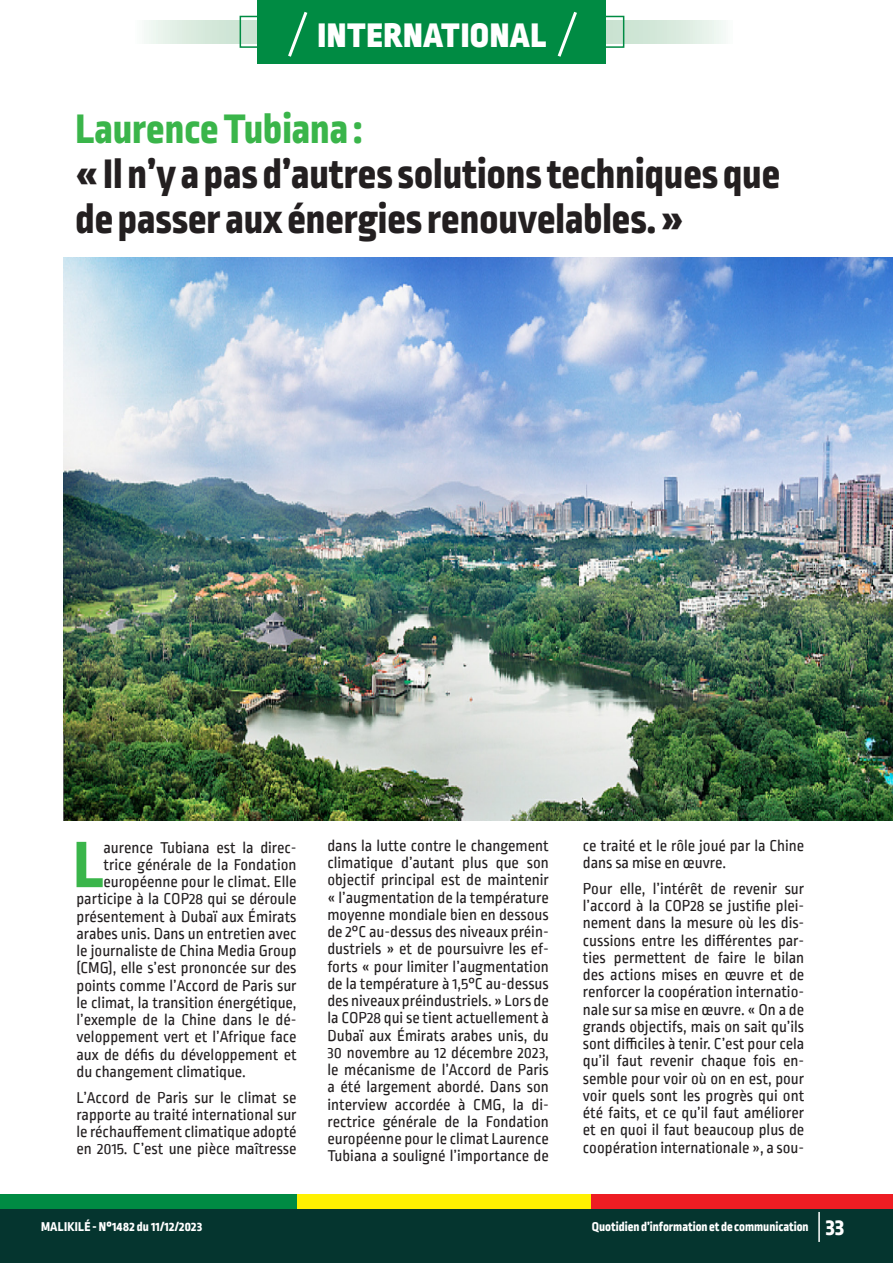
<style>
.page{position:relative;width:893px;height:1263px;background:#fff}
.page>*{position:absolute;margin:0;border:0;box-sizing:border-box;transform-origin:0 0}
.t1{font:800 69.15px "Ropa Sans Pro";color:#3ab54a}
.t2{font:800 43.5px/45px "Ropa Sans Pro";color:#231f20}
.t3{font:800 43.5px "Ropa Sans Pro";color:#3ab54a}
.t4{font:900 36px "Ropa Sans Pro";letter-spacing:.03em;color:#fff}
.t5{font:16.5px/17.2px "Ropa Sans PTT";color:#231f20;text-align:justify}
.t6{font:800 13.5px "Ropa Sans Pro";color:#fff}
.t7{font:800 13.5px "Ropa Sans Pro";letter-spacing:.02em;color:#fff}
.s1{font-size:24px}
</style>
<div class="page">
<div style="left:0;top:1195px;width:297px;height:17px;background:#008b43"></div>
<div style="left:297px;top:1195px;width:297px;height:17px;background:#fff101"></div>
<div style="left:592px;top:1195px;width:301px;height:17px;background:#ee1d23"></div>
<div style="left:0;top:1209px;width:893px;height:54px;background:#05352f"></div>
<hr style="left:818px;top:1212px;width:2px;height:30px;background:#fff">
<svg style="left:144px;top:20px;width:582px;height:23px;background:#d8eadd"></svg>
<div style="left:240px;top:16px;width:384px;height:32px;border:2px solid #008b43"></div>
<div style="left:258px;top:0;width:348px;height:64px;background:#008b43"></div>
<svg style="left:288px;top:11px;width:20px;height:46px"></svg>
<svg style="left:557px;top:11px;width:20px;height:46px"></svg>
<img style="left:64px;top:257px;width:829px;height:563px">
<p class="t4" style="left:318px;top:13px;width:230px">INTERNATIONAL</p>
<p class="t3" style="left:75px;top:104px;width:288px">Laurence Tubiana :</p>
<p class="t2" style="left:75px;top:154px;width:706px">« Il n’y a pas d’autres solutions techniques que de passer aux énergies renouvelables. »</p>
<p class="t1" style="left:73px;top:824px;width:32px">L</p>
<p class="t5" style="left:104px;top:840px;width:195px">aurence Tubiana est la direc-</p>
<p class="t5" style="left:104px;top:857px;width:195px">trice générale de la Fondation</p>
<p class="t5" style="left:104px;top:874px;width:195px">européenne pour le climat. Elle</p>
<p class="t5" style="left:77px;top:891px;width:222px">participe à la COP28 qui se déroule</p>
<p class="t5" style="left:77px;top:909px;width:222px">présentement à Dubaï aux Émirats</p>
<p class="t5" style="left:77px;top:926px;width:222px">arabes unis. Dans un entretien avec</p>
<p class="t5" style="left:77px;top:943px;width:222px">le journaliste de China Media Group</p>
<p class="t5" style="left:77px;top:960px;width:222px">(CMG), elle s’est prononcée sur des</p>
<p class="t5" style="left:77px;top:978px;width:222px">points comme l’Accord de Paris sur</p>
<p class="t5" style="left:77px;top:995px;width:222px">le climat, la transition énergétique,</p>
<p class="t5" style="left:77px;top:1012px;width:222px">l’exemple de la Chine dans le dé-</p>
<p class="t5" style="left:77px;top:1029px;width:222px">veloppement vert et l’Afrique face</p>
<p class="t5" style="left:77px;top:1047px;width:222px">aux de défis du développement et</p>
<p class="t5" style="left:77px;top:1064px;width:171px">du changement climatique.</p>
<p class="t5" style="left:77px;top:1090px;width:222px">L’Accord de Paris sur le climat se rapporte au traité international sur le réchauffement climatique adopté en 2015. C’est une pièce maîtresse</p>
<p class="t5" style="left:327px;top:838px;width:223px">dans la lutte contre le changement climatique d’autant plus que son objectif principal est de maintenir « l’augmentation de la température moyenne mondiale bien en dessous de 2°C au-dessus des niveaux préin&shy;dustriels » et de poursuivre les ef&shy;forts « pour limiter l’augmentation de la température à 1,5°C au-dessus des niveaux préindustriels. » Lors de la COP28 qui se tient actuellement à Dubaï aux Émirats arabes unis, du 30 novembre au 12 décembre 2023, le mécanisme de l’Accord de Paris a été largement abordé. Dans son interview accordée à CMG, la di&shy;rectrice générale de la Fondation européenne pour le climat Laurence Tubiana a souligné l’importance de</p>
<p class="t5" style="left:583px;top:838px;width:223px">ce traité et le rôle joué par la Chine dans sa mise en œuvre.</p>
<p class="t5" style="left:583px;top:881px;width:223px">Pour elle, l’intérêt de revenir sur l’accord à la COP28 se justifie plei&shy;nement dans la mesure où les dis&shy;cussions entre les différentes par&shy;ties permettent de faire le bilan des actions mises en œuvre et de renforcer la coopération internatio&shy;nale sur sa mise en œuvre. « On a de grands objectifs, mais on sait qu’ils sont difficiles à tenir. C’est pour cela qu’il faut revenir chaque fois en&shy;semble pour voir où on en est, pour voir quels sont les progrès qui ont été faits, et ce qu’il faut améliorer et en quoi il faut beaucoup plus de coopération internationale », a sou-</p>
<p class="t7" style="left:41px;top:1219px;width:163px">MALIKILÉ - N°1482 du 11/12/2023</p>
<p class="t6" style="left:592px;top:1219px;width:254px">Quotidien d’information et de communication <span class="s1">33</span></p>
</div>
